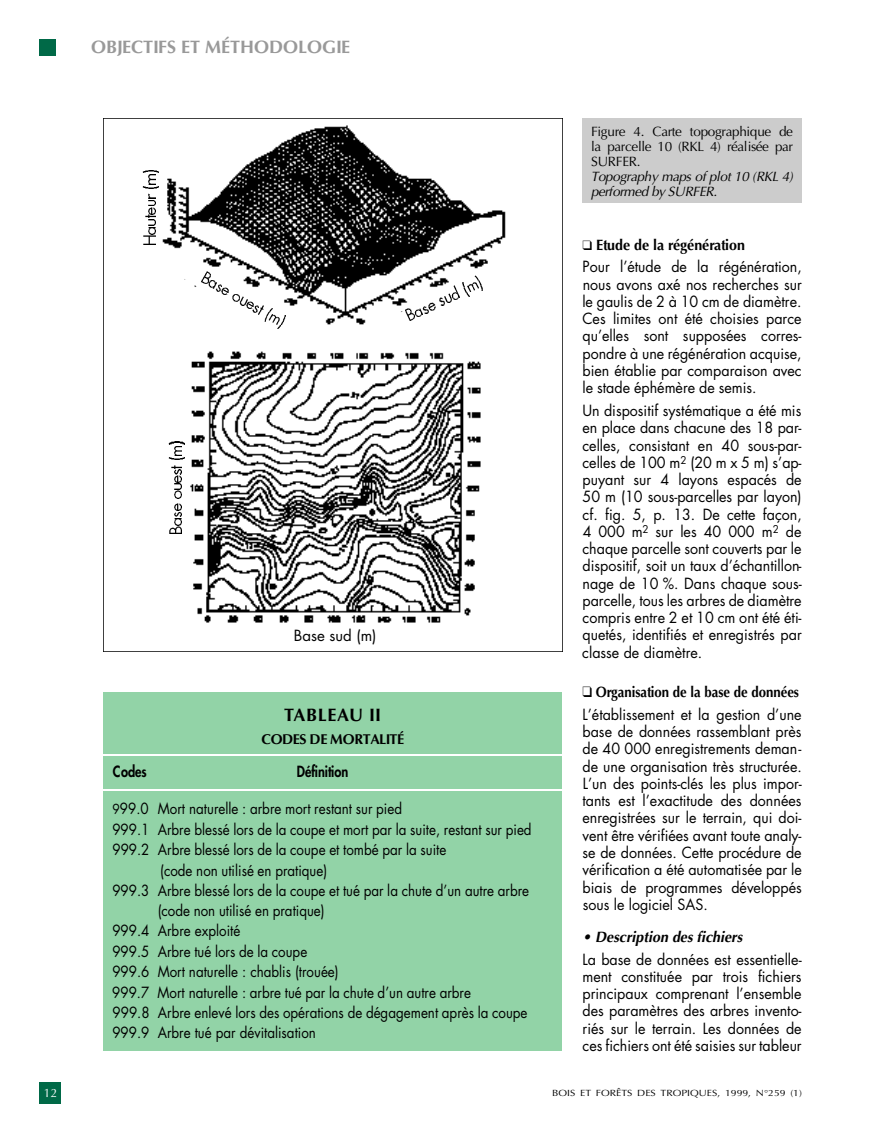
<style>
.page{position:relative;width:893px;height:1148px;background:#fff}
.page>*{position:absolute;margin:0;border:0;box-sizing:border-box;transform-origin:0 0}
.t1{font:700 18px "Optima";color:#999}
.t2{font:700 18px "Optima";color:#000}
.t3{font:15px/17.2px "Futura";color:#000;text-align:justify;scale:.95 1}
.t4{font:15px "Futura";color:#000;scale:.89 1}
.t5{font:700 15px "Optima";color:#000;scale:.88 1}
.t6{font:italic 700 15px "Optima";color:#000;scale:.95 1}
.t7{font:700 15px "Optima";color:#000;scale:.95 1}
.t8{font:800 15px "Futura";color:#000;scale:.85 1}
.t9{font:15px "Futura";color:#000}
.t10{font:700 14.25px "Optima";letter-spacing:-.025em;color:#000}
.t11{font:13.5px/15px "Optima";letter-spacing:-.03em;color:#000;text-align:justify}
.t12{font:italic 13.5px/15px "Optima";letter-spacing:-.03em;color:#000}
.t13{font:12px "Optima";color:#fff}
.t14{font:9px "Optima";color:#000;scale:1.16 1}
.s1{font-size:13.5px}
</style>
<div class="page">
<div style="left:40px;top:1082px;width:21px;height:21px;background:#006947"></div>
<div style="left:40px;top:40px;width:16px;height:16px;background:#006947"></div>
<div style="left:104px;top:692px;width:458px;height:358px;background:#92d3a7"></div>
<hr style="left:104px;top:754px;width:458px;height:1px;background:#fff">
<hr style="left:104px;top:789px;width:458px;height:2px;background:#fff">
<img style="left:104px;top:118px;width:458px;height:505px">
<div style="left:582px;top:118px;width:219px;height:85px;background:#ccc"></div>
<img style="left:141px;top:236px;width:14px;height:8px">
<img style="left:141px;top:227px;width:14px;height:7px">
<img style="left:141px;top:200px;width:14px;height:25px">
<img style="left:141px;top:194px;width:14px;height:4px">
<svg style="left:141px;top:186px;width:17px;height:2px"></svg>
<img style="left:141px;top:175px;width:14px;height:9px">
<svg style="left:141px;top:171px;width:17px;height:2px"></svg>
<img style="left:164px;top:252px;width:157px;height:99px">
<img style="left:195px;top:272px;width:15px;height:12px">
<img style="left:202px;top:281px;width:15px;height:8px">
<svg style="left:210px;top:284px;width:18px;height:11px"></svg>
<img style="left:226px;top:294px;width:14px;height:7px">
<img style="left:233px;top:297px;width:14px;height:8px">
<svg style="left:240px;top:301px;width:23px;height:13px"></svg>
<img style="left:259px;top:308px;width:14px;height:14px">
<img style="left:263px;top:314px;width:16px;height:11px">
<svg style="left:273px;top:315px;width:12px;height:13px"></svg>
<img style="left:368px;top:257px;width:155px;height:90px">
<img style="left:400px;top:309px;width:15px;height:12px">
<img style="left:408px;top:308px;width:15px;height:8px">
<svg style="left:416px;top:298px;width:29px;height:15px"></svg>
<img style="left:438px;top:294px;width:14px;height:8px">
<img style="left:444px;top:285px;width:15px;height:14px">
<img style="left:456px;top:282px;width:14px;height:14px">
<img style="left:460px;top:282px;width:18px;height:10px">
<img style="left:471px;top:276px;width:11px;height:14px">
<img style="left:166px;top:518px;width:15px;height:15px">
<img style="left:166px;top:504px;width:15px;height:12px">
<img style="left:166px;top:484px;width:15px;height:14px">
<img style="left:166px;top:465px;width:15px;height:17px">
<svg style="left:166px;top:457px;width:18px;height:2px"></svg>
<img style="left:166px;top:446px;width:15px;height:9px">
<svg style="left:166px;top:442px;width:18px;height:2px"></svg>
<p class="t1" style="left:91px;top:40px;width:261px">OBJECTIFS ET MÉTHODOLOGIE</p>
<p class="t9" style="left:294px;top:628px;width:84px">Base sud (m)</p>
<p class="t2" style="left:284px;top:708px;width:97px">TA B L E AU II</p>
<p class="t10" style="left:261px;top:733px;width:144px">CODES DE MORTALITÉ</p>
<p class="t8" style="left:113px;top:764px;width:41px">Codes</p>
<p class="t8" style="left:297px;top:764px;width:62px">Définition</p>
<p class="t4" style="left:112px;top:802px;width:327px"><span class="s1">9</span>99.0 Mort naturelle : arbre mort restant sur pied</p>
<p class="t4" style="left:112px;top:822px;width:472px">999.1 Arbre blessé lors de la coupe et mort par la suite, restant sur pied</p>
<p class="t4" style="left:112px;top:843px;width:376px">999.2 Arbre blessé lors de la coupe et tombé par la suite</p>
<p class="t4" style="left:160px;top:863px;width:189px">(code non utilisé en pratique)</p>
<p class="t4" style="left:112px;top:883px;width:470px">999.3 Arbre blessé lors de la coupe et tué par la chute d’un autre arbre</p>
<p class="t4" style="left:158px;top:903px;width:189px">(code non utilisé en pratique)</p>
<p class="t4" style="left:112px;top:924px;width:145px">999.4 Arbre exploité</p>
<p class="t4" style="left:112px;top:944px;width:220px">999.5 Arbre tué lors de la coupe</p>
<p class="t4" style="left:112px;top:964px;width:256px">999.6 Mort naturelle : chablis (trouée)</p>
<p class="t4" style="left:112px;top:985px;width:404px">999.7 Mort naturelle : arbre tué par la chute d’un autre arbre</p>
<p class="t4" style="left:112px;top:1005px;width:468px">999.8 Arbre enlevé lors des opérations de dégagement après la coupe</p>
<p class="t4" style="left:112px;top:1025px;width:230px">999.9 Arbre tué par dévitalisation</p>
<p class="t11" style="left:591px;top:125px;width:203px">Figure 4. Carte topographique de la parcelle 10 (RKL 4) réalisée par S U R F E R .</p>
<p class="t12" style="left:591px;top:170px;width:203px">Topography maps of plot 10 (RKL 4) performed by SURFER.</p>
<p class="t7" style="left:582px;top:238px;width:173px">❑ Etude de la régénération</p>
<p class="t3" style="left:582px;top:259px;width:232px">Pour l’étude de la régénération, nous avons axé nos recherches sur le gaulis de 2 à 10 cm de diamètre.<br>Ces limites ont été choisies parce qu’elles sont supposées corres&shy;pondre à une régénération acquise, bien établie par comparaison avec le stade éphémère de semis.</p>
<p class="t3" style="left:582px;top:403px;width:232px">Un dispositif systématique a été mis en place dans chacune des 18 par&shy;celles, consistant en 40 sous-par&shy;celles de 100 m<sup>2</sup> (20 m x 5 m) s’ap&shy;puyant sur 4 layons espacés de 50 m (10 sous-parcelles par layon) cf. fig. 5, p. 13. De cette façon, 4 000 m<sup>2</sup> sur les 40 000 m<sup>2</sup> de chaque parcelle sont couverts par le dispositif, soit un taux d’échantillon&shy;nage de 10 %. Dans chaque sous&shy;parcelle, tous les arbres de diamètre compris entre 2 et 10 cm ont été éti&shy;quetés, identifiés et enregistrés par classe de diamètre.</p>
<p class="t5" style="left:582px;top:686px;width:248px">❑ Organisation de la base de données</p>
<p class="t3" style="left:582px;top:707px;width:232px">L’établissement et la gestion d’une base de données rassemblant près de 40 000 enregistrements deman&shy;de une organisation très structurée.<br>L’un des points-clés les plus impor&shy;tants est l’exactitude des données enregistrées sur le terrain, qui doi&shy;vent être vérifiées avant toute analy&shy;se de données. Cette procédure de vérification a été automatisée par le biais de programmes développés sous le logiciel SAS.</p>
<p class="t6" style="left:582px;top:930px;width:170px">• Description des fichiers</p>
<p class="t3" style="left:582px;top:951px;width:232px">La base de données est essentielle&shy;ment constituée par trois fichiers principaux comprenant l’ensemble des paramètres des arbres invento&shy;riés sur le terrain. Les données de ces fichiers ont été saisies sur tableur</p>
<p class="t13" style="left:44px;top:1087px;width:15px">12</p>
<p class="t14" style="left:552px;top:1089px;width:217px">BOIS ET FORÊTS DES TROPIQUES, 1999, N°259 (1)</p>
</div>
